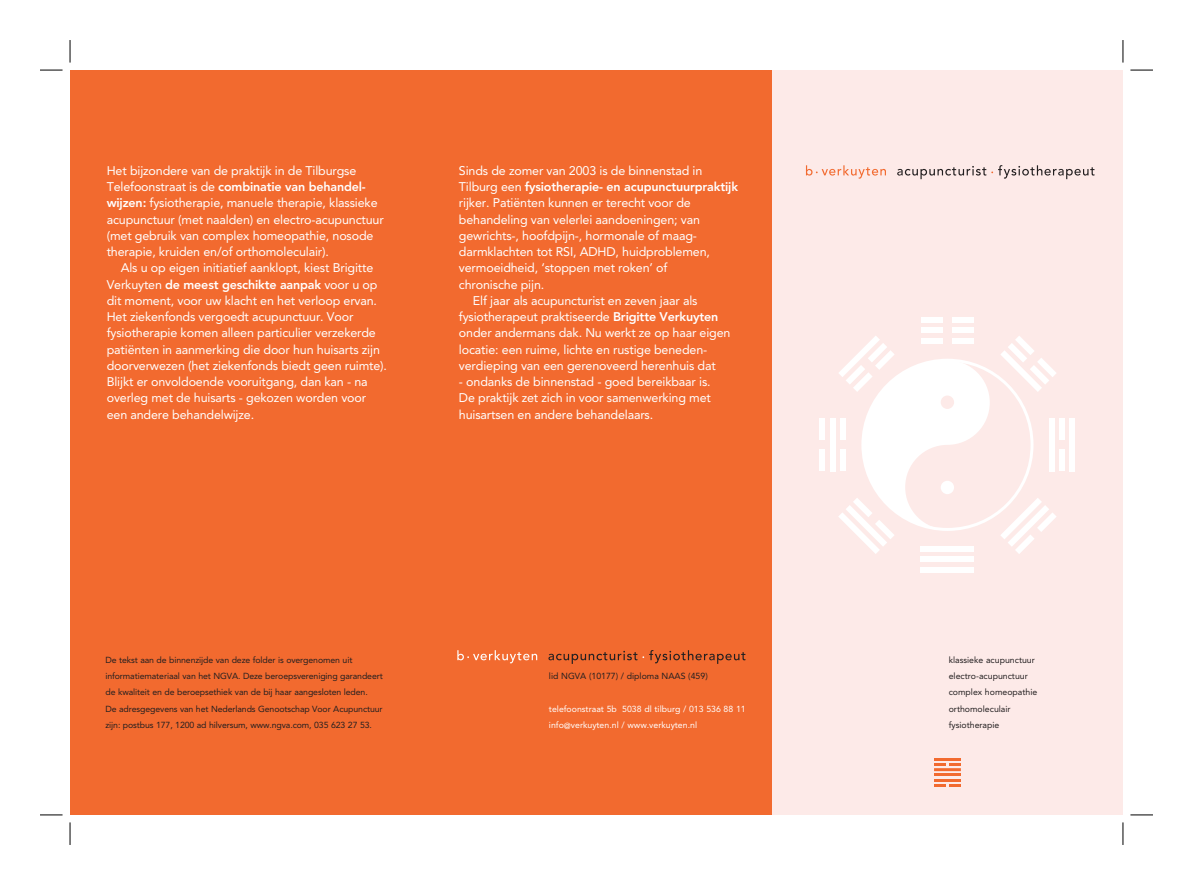
<style>
.page{position:relative;width:1193px;height:885px;background:#fff}
.page>*{position:absolute;margin:0;border:0;box-sizing:border-box;transform-origin:0 0}
.t1{font:12.5px/16.2px "Avenir";letter-spacing:-.01em;color:#fff}
.t2{font:800 12.5px "Avenir";letter-spacing:-.01em;color:#fff}
.t3{font:8.75px/16.2px "Avenir";letter-spacing:-.01em;color:#231f20}
.t4{font:8.75px/16.2px "Avenir";color:#fff}
.s1{font-weight:800}
.s2{font-weight:400}
</style>
<div class="page">
<div style="left:771px;top:70px;width:351px;height:744px;background:#fdeae8"></div>
<div style="left:952px;top:316px;width:22px;height:6px;background:#fff"></div>
<div style="left:952px;top:327px;width:22px;height:6px;background:#fff"></div>
<div style="left:921px;top:327px;width:21px;height:6px;background:#fff"></div>
<div style="left:921px;top:316px;width:21px;height:6px;background:#fff"></div>
<div style="left:819px;top:418px;width:6px;height:22px;background:#fff"></div>
<div style="left:829px;top:418px;width:6px;height:53px;background:#fff"></div>
<div style="left:819px;top:449px;width:6px;height:22px;background:#fff"></div>
<div style="left:920px;top:556px;width:53px;height:6px;background:#fff"></div>
<div style="left:920px;top:566px;width:53px;height:6px;background:#fff"></div>
<div style="left:1059px;top:449px;width:5px;height:22px;background:#fff"></div>
<div style="left:1059px;top:418px;width:5px;height:22px;background:#fff"></div>
<div style="left:1069px;top:418px;width:6px;height:53px;background:#fff"></div>
<svg style="left:838px;top:336px;width:218px;height:218px"></svg>
<svg style="left:806px;top:165px;width:80px;height:13px"></svg>
<svg style="left:897px;top:165px;width:197px;height:14px"></svg>
<div style="left:70px;top:70px;width:702px;height:744px;background:#f26a2f"></div>
<hr style="left:934px;top:773px;width:26px;height:3px;background:#f26a2f">
<hr style="left:934px;top:778px;width:26px;height:3px;background:#f26a2f">
<svg style="left:934px;top:784px;width:26px;height:2px"></svg>
<svg style="left:934px;top:763px;width:26px;height:2px"></svg>
<hr style="left:934px;top:767px;width:26px;height:3px;background:#f26a2f">
<hr style="left:934px;top:757px;width:26px;height:3px;background:#f26a2f">
<svg style="left:457px;top:650px;width:80px;height:13px"></svg>
<svg style="left:548px;top:650px;width:197px;height:13px"></svg>
<svg style="left:70px;top:40px;width:1px;height:22px"></svg>
<svg style="left:40px;top:70px;width:22px;height:1px"></svg>
<svg style="left:1122px;top:40px;width:1px;height:22px"></svg>
<svg style="left:1130px;top:70px;width:22px;height:1px"></svg>
<svg style="left:70px;top:822px;width:1px;height:22px"></svg>
<svg style="left:40px;top:814px;width:22px;height:1px"></svg>
<svg style="left:1122px;top:822px;width:1px;height:22px"></svg>
<svg style="left:1130px;top:814px;width:22px;height:1px"></svg>
<p class="t1" style="left:107px;top:162px;width:278px">Het bijzondere van de praktijk in de Tilburgse Telefoonstraat is de <span class="s1">combinatie van behandel&shy;wijzen:</span> fysiotherapie, manuele therapie, klassieke acupunctuur (met naalden) en electro-acupunctuur (met gebruik van complex homeopathie, nosode therapie, kruiden en/of orthomoleculair).</p>
<p class="t1" style="left:107px;top:260px;width:282px;text-indent:14px">Als u op eigen initiatief aanklopt, kiest Brigitte Verkuyten <span class="s1">de meest geschikte aanpak</span> voor u op dit moment, voor uw klacht en het verloop ervan.<br>Het ziekenfonds vergoedt acupunctuur. Voor fysiotherapie komen alleen particulier verzekerde patiënten in aanmerking die door hun huisarts zijn doorverwezen (het ziekenfonds biedt geen ruimte).<br>Blijkt er onvoldoende vooruitgang, dan kan - na overleg met de huisarts - gekozen worden voor een andere behandelwijze.</p>
<p class="t1" style="left:459px;top:162px;width:245px">Sinds de zomer van 2003 is de binnenstad in</p>
<p class="t2" style="left:459px;top:179px;width:280px"><span class="s2">Tilburg een</span> fysiotherapie- en acupunctuurpraktijk</p>
<p class="t1" style="left:459px;top:195px;width:233px">rijker. Patiënten kunnen er terecht voor de</p>
<p class="t1" style="left:459px;top:211px;width:242px">behandeling van velerlei aandoeningen; van</p>
<p class="t1" style="left:459px;top:227px;width:239px">gewrichts-, hoofdpijn-, hormonale of maag-</p>
<p class="t1" style="left:459px;top:243px;width:252px">darmklachten tot RSI, ADHD, huidproblemen,</p>
<p class="t1" style="left:459px;top:260px;width:210px">vermoeidheid, ‘stoppen met roken’ of</p>
<p class="t1" style="left:459px;top:276px;width:87px">chronische pijn.</p>
<p class="t1" style="left:473px;top:292px;width:226px">Elf jaar als acupuncturist en zeven jaar als</p>
<p class="t1" style="left:459px;top:308px;width:261px">fysiotherapeut praktiseerde <span class="s1">Brigitte Verkuyten</span></p>
<p class="t1" style="left:459px;top:325px;width:273px">onder andermans dak. Nu werkt ze op haar eigen</p>
<p class="t1" style="left:459px;top:341px;width:250px">locatie: een ruime, lichte en rustige beneden-</p>
<p class="t1" style="left:459px;top:357px;width:258px">verdieping van een gerenoveerd herenhuis dat</p>
<p class="t1" style="left:459px;top:373px;width:253px;text-align:justify">- ondanks de binnenstad - goed bereikbaar is.<br>De praktijk zet zich in voor samenwerking met huisartsen en andere behandelaars.</p>
<p class="t3" style="left:105px;top:651px;width:279px">De tekst aan de binnenzijde van deze folder is overgenomen uit informatiemateriaal van het NGVA. Deze beroepsvereniging garandeert de kwaliteit en de beroepsethiek van de bij haar aangesloten leden.<br>De adresgegevens van het Nederlands Genootschap Voor Acupunctuur zijn: postbus 177, 1200 ad hilversum, www.ngva.com, 035 623 27 53.</p>
<p class="t3" style="left:549px;top:667px;width:160px">lid NGVA (10177) / diploma NAAS (459)</p>
<p class="t4" style="left:549px;top:700px;width:198px">telefoonstraat 5b 5038 dl tilburg / 013 536 88 11 info@verkuyten.nl / www.verkuyten.nl</p>
<p class="t3" style="left:948px;top:651px;width:90px">klassieke acupunctuur electro-acupunctuur complex homeopathie orthomoleculair fysiotherapie</p>
</div>
